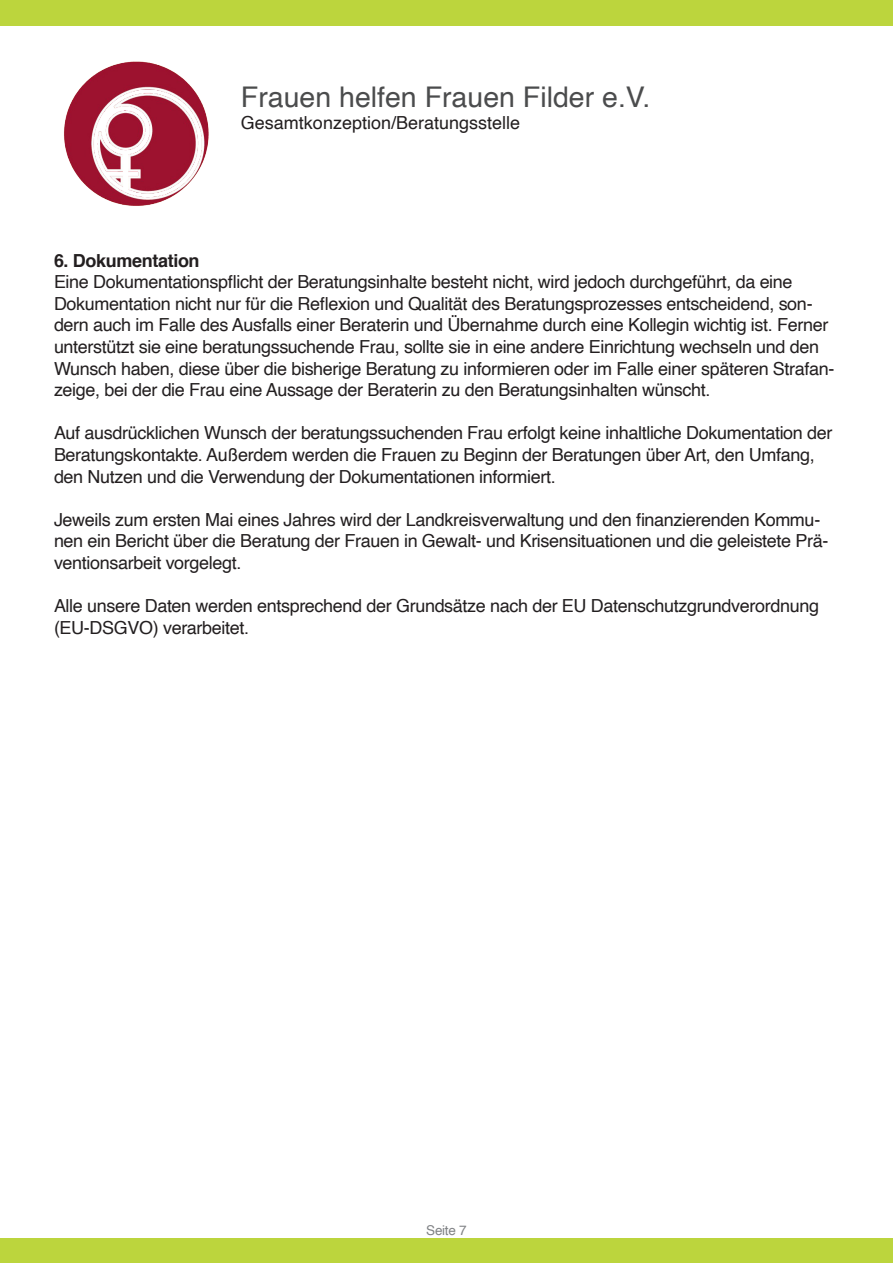
<style>
.page{position:relative;width:893px;height:1263px;background:#fff}
.page>*{position:absolute;margin:0;border:0;box-sizing:border-box;transform-origin:0 0}
.t1{font:28.5px "Helvetica";color:#4b4c4d}
.t2{font:18px/21.6px "Helvetica";letter-spacing:-.02em;color:#231f20}
.t3{font:18px "Helvetica";color:#231f20}
.t4{font:700 18px "Helvetica";letter-spacing:-.02em;color:#231f20}
.t5{font:13.5px "Helvetica";letter-spacing:-.02em;color:#808285}
</style>
<div class="page">
<div style="left:0;top:0;width:893px;height:26px;background:#bcd53d"></div>
<div style="left:0;top:1238px;width:893px;height:25px;background:#bcd53d"></div>
<img style="left:64px;top:61px;width:145px;height:145px">
<p class="t1" style="left:241px;top:75px;width:411px">Frauen helfen Frauen Filder e.V.</p>
<p class="t3" style="left:241px;top:109px;width:281px">Gesamtkonzeption/Beratungsstelle</p>
<p class="t4" style="left:54px;top:246px;width:147px">6. Dokumentation</p>
<p class="t2" style="left:54px;top:272px;width:782px">Eine Dokumentationspflicht der Beratungsinhalte besteht nicht, wird jedoch durchgeführt, da eine Dokumentation nicht nur für die Reflexion und Qualität des Beratungsprozesses entscheidend, son&shy;dern auch im Falle des Ausfalls einer Beraterin und Übernahme durch eine Kollegin wichtig ist. Ferner unterstützt sie eine beratungssuchende Frau, sollte sie in eine andere Einrichtung wechseln und den Wunsch haben, diese über die bisherige Beratung zu informieren oder im Falle einer späteren Strafan&shy;zeige, bei der die Frau eine Aussage der Beraterin zu den Beratungsinhalten wünscht.</p>
<p class="t2" style="left:54px;top:423px;width:780px">Auf ausdrücklichen Wunsch der beratungssuchenden Frau erfolgt keine inhaltliche Dokumentation der<br>Beratungskontakte. Außerdem werden die Frauen zu Beginn der Beratungen über Art, den Umfang, den Nutzen und die Verwendung der Dokumentationen informiert.</p>
<p class="t2" style="left:54px;top:509px;width:776px">Jeweils zum ersten Mai eines Jahres wird der Landkreisverwaltung und den finanzierenden Kommu&shy;nen ein Bericht über die Beratung der Frauen in Gewalt- und Krisensituationen und die geleistete Prä&shy;ventionsarbeit vorgelegt.</p>
<p class="t2" style="left:54px;top:596px;width:766px">Alle unsere Daten werden entsprechend der Grundsätze nach der EU Datenschutzgrundverordnung (EU-DSGVO) verarbeitet.</p>
<p class="t5" style="left:426px;top:1220px;width:42px">Seite 7</p>
</div>
